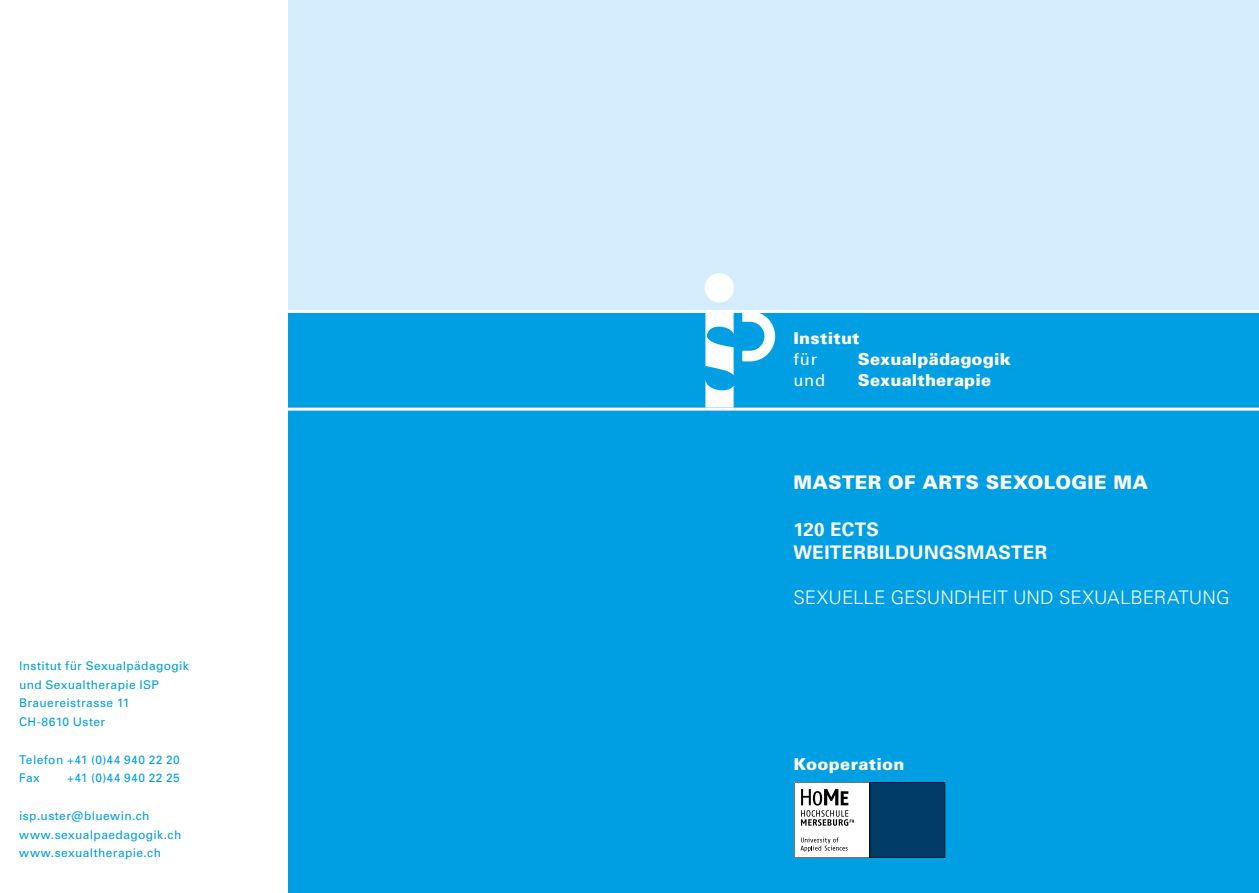
<style>
.page{position:relative;width:1259px;height:893px;background:#fff}
.page>*{position:absolute;margin:0;border:0;box-sizing:border-box;transform-origin:0 0}
.t1{font:300 18.75px "Univers";color:#fff}
.t2{font:700 18.75px/23.2px "Univers";letter-spacing:.015em;color:#fff}
.t3{font:900 18.75px "Univers";letter-spacing:.02em;color:#fff}
.t4{font:900 16.5px "Univers";letter-spacing:.01em;color:#fff}
.t5{font:16.5px "Univers";letter-spacing:.05em;color:#fff}
.t6{font:12px/18.8px "Univers";letter-spacing:.03em;color:#009ee3}
</style>
<div class="page">
<div style="left:617px;top:308px;width:642px;height:585px;background:#009ee3"></div>
<div style="left:617px;top:0;width:642px;height:310px;background:#d4edfc"></div>
<svg style="left:742px;top:313px;width:33px;height:48px"></svg>
<svg style="left:705px;top:313px;width:28px;height:95px"></svg>
<div style="left:704px;top:273px;width:30px;height:29px;background:#fff;border-radius:50%"></div>
<hr style="left:617px;top:408px;width:642px;height:3px;background:#fff">
<hr style="left:617px;top:310px;width:642px;height:3px;background:#fff">
<svg style="left:794px;top:782px;width:151px;height:76px;background:#6b899d"></svg>
<div style="left:288px;top:308px;width:354px;height:585px;background:#009ee3"></div>
<div style="left:288px;top:0;width:354px;height:310px;background:#d4edfc"></div>
<hr style="left:281px;top:408px;width:361px;height:3px;background:#fff">
<hr style="left:276px;top:310px;width:366px;height:3px;background:#fff">
<p class="t6" style="left:19px;top:656px;width:171px">Institut für Sexualpädagogik und Sexualtherapie ISP<br>Brauereistrasse 11<br>CH-8610 Uster</p>
<p class="t6" style="left:19px;top:750px;width:162px">Telefon +41 (0)44 940 22 20<br>Fax</p>
<p class="t6" style="left:67px;top:769px;width:114px">+41 (0)44 940 22 25</p>
<p class="t6" style="left:19px;top:806px;width:164px">isp.uster@bluewin.ch www.sexualpaedagogik.ch www.sexualtherapie.ch</p>
<h2 class="t4" style="left:793px;top:328px;width:68px">Institut</h2>
<h2 class="t5" style="left:793px;top:349px;width:25px">für</h2>
<h2 class="t4" style="left:858px;top:349px;width:154px">Sexualpädagogik</h2>
<h2 class="t5" style="left:793px;top:370px;width:33px">und</h2>
<h2 class="t4" style="left:858px;top:370px;width:135px">Sexualtherapie</h2>
<h1 class="t3" style="left:793px;top:471px;width:356px">MASTER OF ARTS SEXOLOGIE MA</h1>
<h1 class="t2" style="left:793px;top:517px;width:255px">120 ECTS<br>WEITERBILDUNGSMASTER</h1>
<h1 class="t1" style="left:793px;top:586px;width:438px">SEXUELLE GESUNDHEIT UND SEXUALBERATUNG</h1>
<h2 class="t4" style="left:793px;top:754px;width:113px">Kooperation</h2>
</div>
